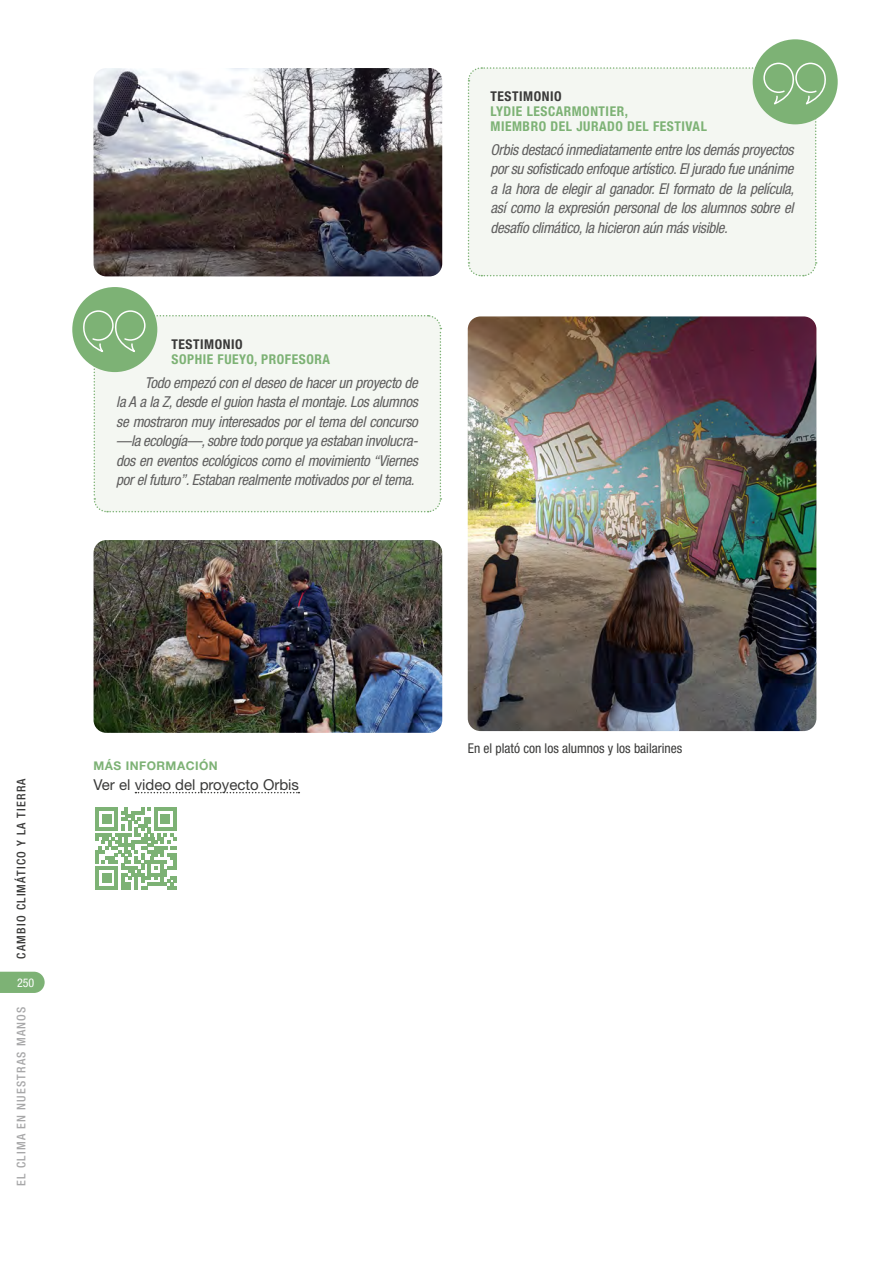
<style>
.page{position:relative;width:893px;height:1263px;background:#fff}
.page>*{position:absolute;margin:0;border:0;box-sizing:border-box;transform-origin:0 0}
.t1{font:italic condensed 15px/19.5px "Helvetica Neue LT Std";letter-spacing:-.02em;color:#5f5e5e;text-align:justify}
.t2{font:15px "Helvetica Neue LT Std";color:#3a3a39}
.t3{font:700 condensed 13.5px/15px "Helvetica Neue LT Std";letter-spacing:.04em;color:#7db275}
.t4{font:condensed 13.5px "Helvetica Neue LT Std";color:#3a3a39}
.t5{font:700 condensed 13.5px "Helvetica Neue LT Std";letter-spacing:.04em;color:#3a3a39}
.t6{font:500 condensed 12px "Helvetica Neue LT Std";letter-spacing:.1em;color:#3a3a39}
.t7{font:500 condensed 12px "Helvetica Neue LT Std";letter-spacing:.1em;color:#a7a7a8}
.t8{font:700 12px "Helvetica Neue LT Std";letter-spacing:.04em;color:#7db275}
.t9{font:condensed 12px "Helvetica Neue LT Std";color:#fff}
</style>
<div class="page">
<svg style="left:0;top:972px;width:45px;height:21px"></svg>
<div style="left:753px;top:39px;width:85px;height:85px;background:#7db275;border-radius:50%"></div>
<svg style="left:467px;top:62px;width:361px;height:215px"></svg>
<img style="left:468px;top:316px;width:348px;height:415px">
<img style="left:94px;top:68px;width:348px;height:208px">
<img style="left:94px;top:540px;width:348px;height:193px">
<div style="left:72px;top:287px;width:85px;height:85px;background:#7db275;border-radius:50%"></div>
<svg style="left:81px;top:310px;width:361px;height:203px"></svg>
<svg style="left:135px;top:792px;width:164px;height:1px"></svg>
<svg style="left:95px;top:808px;width:82px;height:81px"></svg>
<hr style="left:95px;top:886px;width:23px;height:3px;background:#7db275">
<div style="left:102px;top:873px;width:10px;height:10px;background:#7db275"></div>
<p class="t5" style="left:172px;top:336px;width:73px">TESTIMONIO</p>
<p class="t3" style="left:172px;top:351px;width:160px">SOPHIE FUEYO, PROFESORA</p>
<p class="t1" style="left:116px;top:373px;width:303px;text-indent:28px">Todo empezó con el deseo de hacer un proyecto de la A a la Z, desde el guion hasta el montaje. Los alumnos se mostraron muy interesados por el tema del concurso —la ecología—, sobre todo porque ya estaban involucra&shy;dos en eventos ecológicos como el movimiento “Viernes por el futuro”. Estaban realmente motivados por el tema.</p>
<p class="t5" style="left:490px;top:88px;width:73px">TESTIMONIO</p>
<p class="t3" style="left:490px;top:104px;width:218px">LYDIE LESCARMONTIER,<br>MIEMBRO DEL JURADO DEL FESTIVAL</p>
<p class="t1" style="left:490px;top:140px;width:305px">Orbis destacó inmediatamente entre los demás proyectos por su sofisticado enfoque artístico. El jurado fue unánime a la hora de elegir al ganador. El formato de la película, así como la expresión personal de los alumnos sobre el desafío climático, la hicieron aún más visible.</p>
<p class="t6" style="left:14px;top:958px;width:182px;rotate:-90deg">CAMBIO CLIMÁTICO Y LA TIERRA</p>
<p class="t9" style="left:17px;top:975px;width:19px">250</p>
<p class="t7" style="left:14px;top:1186px;width:180px;rotate:-90deg">EL CLIMA EN NUESTRAS MANOS</p>
<p class="t8" style="left:94px;top:758px;width:126px">MÁS INFORMACIÓN</p>
<p class="t2" style="left:94px;top:775px;width:207px">Ver el video del proyecto Orbis</p>
<p class="t4" style="left:468px;top:740px;width:216px">En el plató con los alumnos y los bailarines</p>
</div>
